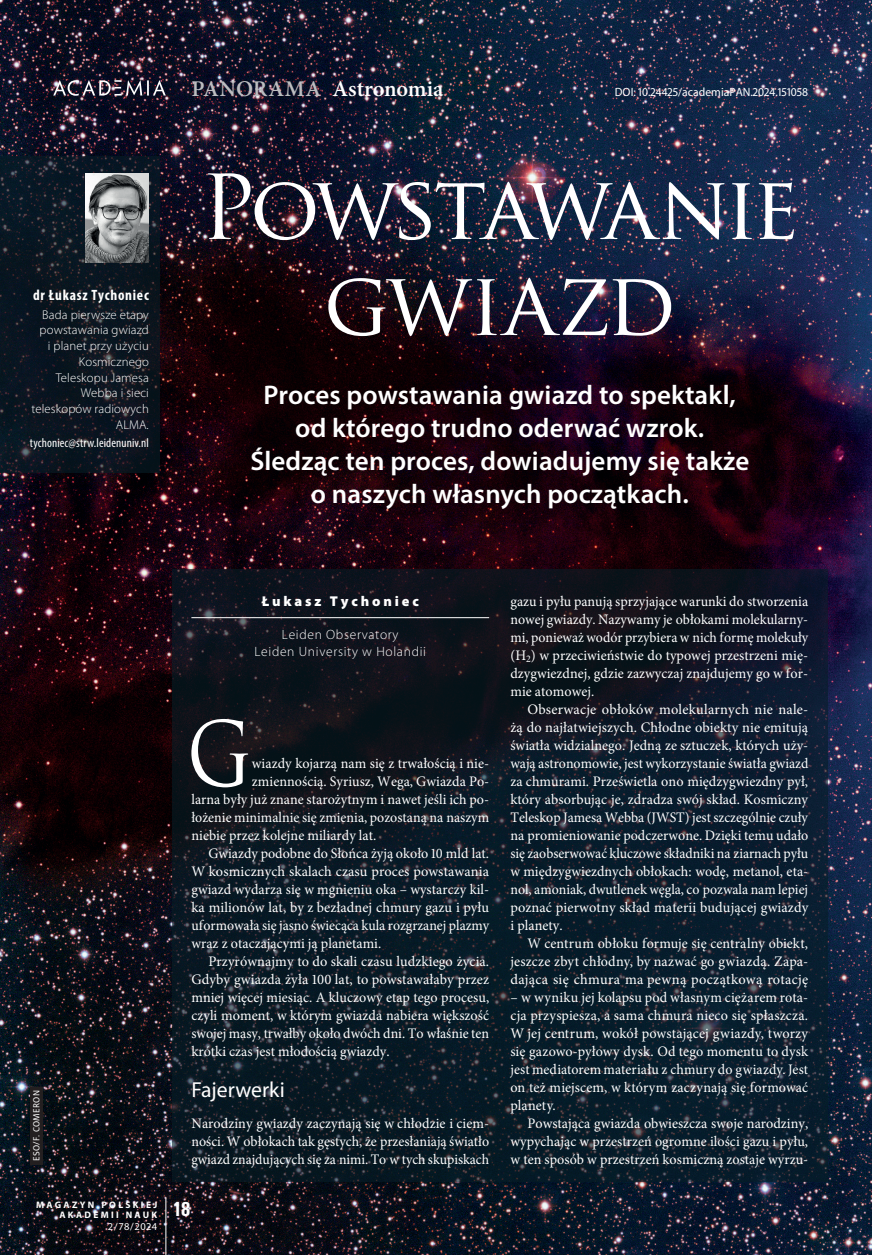
<style>
.page{position:relative;width:872px;height:1255px;background:#fff}
.page>*{position:absolute;margin:0;border:0;box-sizing:border-box;transform-origin:0 0}
.t1{font:87.15px "Trajan Pro";color:#fff;scale:.87 1}
.t2{font:87px/96px "Trajan Pro";letter-spacing:-.055em;color:#fff;text-align:center}
.t3{font:600 27px/33px "Myriad Pro";letter-spacing:.005em;color:#fff;text-align:center}
.t4{font:600 22.5px "Minion Pro";letter-spacing:-.005em;color:#fff}
.t5{font:21.75px "Myriad Pro";color:#fff}
.t6{font:700 condensed 21px "Unitus TEE";color:#fff}
.t7{font:700 condensed 15px "Myriad Pro";letter-spacing:.05em;color:#fff}
.t8{font:14.55px/18px "Minion Pro";letter-spacing:.005em;color:#fff;text-align:justify}
.t9{font:14.55px "Minion Pro";letter-spacing:.005em;color:#fff;scale:.96 1}
.t10{font:14.55px "Minion Pro";letter-spacing:.005em;color:#fff;scale:.95 1}
.t11{font:900 14.25px "Myriad Pro";letter-spacing:.2em;color:#fff}
.t12{font:300 13.5px/16.5px "Myriad Pro";letter-spacing:.05em;color:#fff;text-align:center}
.t13{font:300 12.75px/15.8px "Myriad Pro";letter-spacing:.01em;color:#fff;text-align:right}
.t14{font:condensed 12.75px "Myriad Pro";letter-spacing:.01em;color:#fff}
.t15{font:12px "Myriad Pro";letter-spacing:.005em;color:#fff}
.t16{font:10.5px "Myriad Pro";color:#fff}
.t17{font:700 9.45px/10.5px "Myriad Pro";letter-spacing:.245em;color:#fff;text-align:right}
.t18{font:9px "Naomi Sans EFN";letter-spacing:.03em;color:#fff}
.s1{color:#bcbdc0}
</style>
<div class="page">
<img style="left:0;top:0;width:872px;height:1254px">
<svg style="left:0;top:155px;width:159px;height:317px;fill:#091521"></svg>
<svg style="left:172px;top:569px;width:655px;height:612px;fill:#081926"></svg>
<img style="left:85px;top:173px;width:64px;height:90px">
<hr style="left:191px;top:617px;width:298px;height:1px;background:#fff">
<hr style="left:165px;top:1197px;width:1px;height:57px;background:#fff">
<div style="left:30px;top:1086px;width:13px;height:77px;background:#231f20"></div>
<svg style="left:53px;top:80px;width:113px;height:16px"></svg>
<p class="t7" style="left:33px;top:285px;width:117px">dr Łukasz Tychoniec</p>
<p class="t13" style="left:31px;top:306px;width:119px">Bada pierwsze etapy powstawania gwiazd<br>i planet przy użyciu<br>Kosmicznego<br>Teleskopu Jamesa<br>Webba i sieci teleskopów radiowych<br>ALMA.</p>
<p class="t14" style="left:30px;top:434px;width:120px">tychoniec@strw.leidenuniv.nl</p>
<h3 class="t4" style="left:191px;top:73px;width:253px"><span class="s1">PANORAMA</span> Astronomia</h3>
<p class="t15" style="left:615px;top:84px;width:195px">DOI: 10.24425/academiaPAN.2024.151058</p>
<h2 class="t2" style="left:200px;top:158px;width:601px">Powstawanie gwiazd</h2>
<h3 class="t3" style="left:250px;top:378px;width:500px">Proces powstawania gwiazd to spektakl, od którego trudno oderwać wzrok.<br>Śledząc ten proces, dowiadujemy się także o naszych własnych początkach.</h3>
<p class="t11" style="left:262px;top:591px;width:159px">Łukasz Tychoniec</p>
<p class="t12" style="left:254px;top:626px;width:173px">Leiden Observatory<br>Leiden University w Holandii</p>
<p class="t18" style="left:31px;top:1160px;width:72px;rotate:-90deg">ESO/F. COMERON</p>
<p class="t17" style="left:36px;top:1198px;width:123px">MAGAZYN POLSKIEJ<br>AKADEMII NAUK</p>
<p class="t16" style="left:108px;top:1220px;width:51px">2/78/2024</p>
<h1 class="t1" style="left:186px;top:698px;width:77px">G</h1>
<p class="t8" style="left:252px;top:754px;width:239px">wiazdy kojarzą nam się z trwałością i nie-</p>
<p class="t8" style="left:252px;top:772px;width:239px">zmiennością. Syriusz, Wega, Gwiazda Po-</p>
<p class="t8" style="left:191px;top:790px;width:299px">larna były już znane starożytnym i nawet jeśli ich po-</p>
<p class="t9" style="left:191px;top:807px;width:312px">łożenie minimalnie się zmienia, pozostaną na naszym</p>
<p class="t8" style="left:191px;top:826px;width:186px">niebie przez kolejne miliardy lat.</p>
<p class="t8" style="left:208px;top:844px;width:282px">Gwiazdy podobne do Słońca żyją około 10 mld lat.</p>
<p class="t8" style="left:191px;top:862px;width:299px">W kosmicznych skalach czasu proces powstawania</p>
<p class="t8" style="left:191px;top:880px;width:299px">gwiazd wydarza się w mgnieniu oka – wystarczy kil-</p>
<p class="t8" style="left:191px;top:898px;width:299px">ka milionów lat, by z bezładnej chmury gazu i pyłu</p>
<p class="t10" style="left:191px;top:915px;width:315px">uformowała się jasno świecąca kula rozgrzanej plazmy</p>
<p class="t8" style="left:191px;top:934px;width:191px">wraz z otaczającymi ją planetami.</p>
<p class="t8" style="left:208px;top:952px;width:282px">Przyrównajmy to do skali czasu ludzkiego życia.</p>
<p class="t8" style="left:191px;top:970px;width:299px">Gdyby gwiazda żyła 100 lat, to powstawałaby przez</p>
<p class="t8" style="left:191px;top:988px;width:299px">mniej więcej miesiąc. A kluczowy etap tego procesu,</p>
<p class="t8" style="left:191px;top:1006px;width:299px">czyli moment, w którym gwiazda nabiera większość</p>
<p class="t9" style="left:191px;top:1023px;width:312px">swojej masy, trwałby około dwóch dni. To właśnie ten</p>
<p class="t8" style="left:191px;top:1042px;width:200px">krótki czas jest młodością gwiazdy.</p>
<h3 class="t5" style="left:191px;top:1076px;width:95px">Fajerwerki</h3>
<p class="t8" style="left:191px;top:1114px;width:299px">Narodziny gwiazdy zaczynają się w chłodzie i ciem&shy;ności. W obłokach tak gęstych, że przesłaniają światło gwiazd znajdujących się za nimi. To w tych skupiskach</p>
<h3 class="t6" style="left:172px;top:1196px;width:20px">18</h3>
<p class="t8" style="left:510px;top:592px;width:299px">gazu i pyłu panują sprzyjające warunki do stworzenia nowej gwiazdy. Nazywamy je obłokami molekularny&shy;mi, ponieważ wodór przybiera w nich formę molekuły (H<sub>2</sub>) w przeciwieństwie do typowej przestrzeni mię&shy;dzygwiezdnej, gdzie zazwyczaj znajdujemy go w for&shy;mie atomowej.</p>
<p class="t8" style="left:510px;top:700px;width:299px;text-indent:17px">Obserwacje obłoków molekularnych nie nale&shy;żą do najłatwiejszych. Chłodne obiekty nie emitują światła widzialnego. Jedną ze sztuczek, których uży&shy;wają astronomowie, jest wykorzystanie światła gwiazd za chmurami. Prześwietla ono międzygwiezdny pył, który absorbując je, zdradza swój skład. Kosmiczny Teleskop Jamesa Webba (JWST) jest szczególnie czuły na promieniowanie podczerwone. Dzięki temu udało się zaobserwować kluczowe składniki na ziarnach pyłu w międzygwiezdnych obłokach: wodę, metanol, eta&shy;nol, amoniak, dwutlenek węgla, co pozwala nam lepiej poznać pierwotny skład materii budującej gwiazdy i planety.</p>
<p class="t8" style="left:510px;top:934px;width:299px;text-indent:17px">W centrum obłoku formuje się centralny obiekt, jeszcze zbyt chłodny, by nazwać go gwiazdą. Zapa&shy;dająca się chmura ma pewną początkową rotację</p>
<p class="t8" style="left:510px;top:988px;width:299px">– w wyniku jej kolapsu pod własnym ciężarem rota&shy;cja przyspiesza, a sama chmura nieco się spłaszcza.<br>W jej centrum, wokół powstającej gwiazdy, tworzy się gazowo-pyłowy dysk. Od tego momentu to dysk jest mediatorem materiału z chmury do gwiazdy. Jest on też miejscem, w którym zaczynają się formować planety.</p>
<p class="t8" style="left:510px;top:1114px;width:299px;text-indent:17px">Powstająca gwiazda obwieszcza swoje narodziny, wypychając w przestrzeń ogromne ilości gazu i pyłu, w ten sposób w przestrzeń kosmiczną zostaje wyrzu-</p>
</div>
